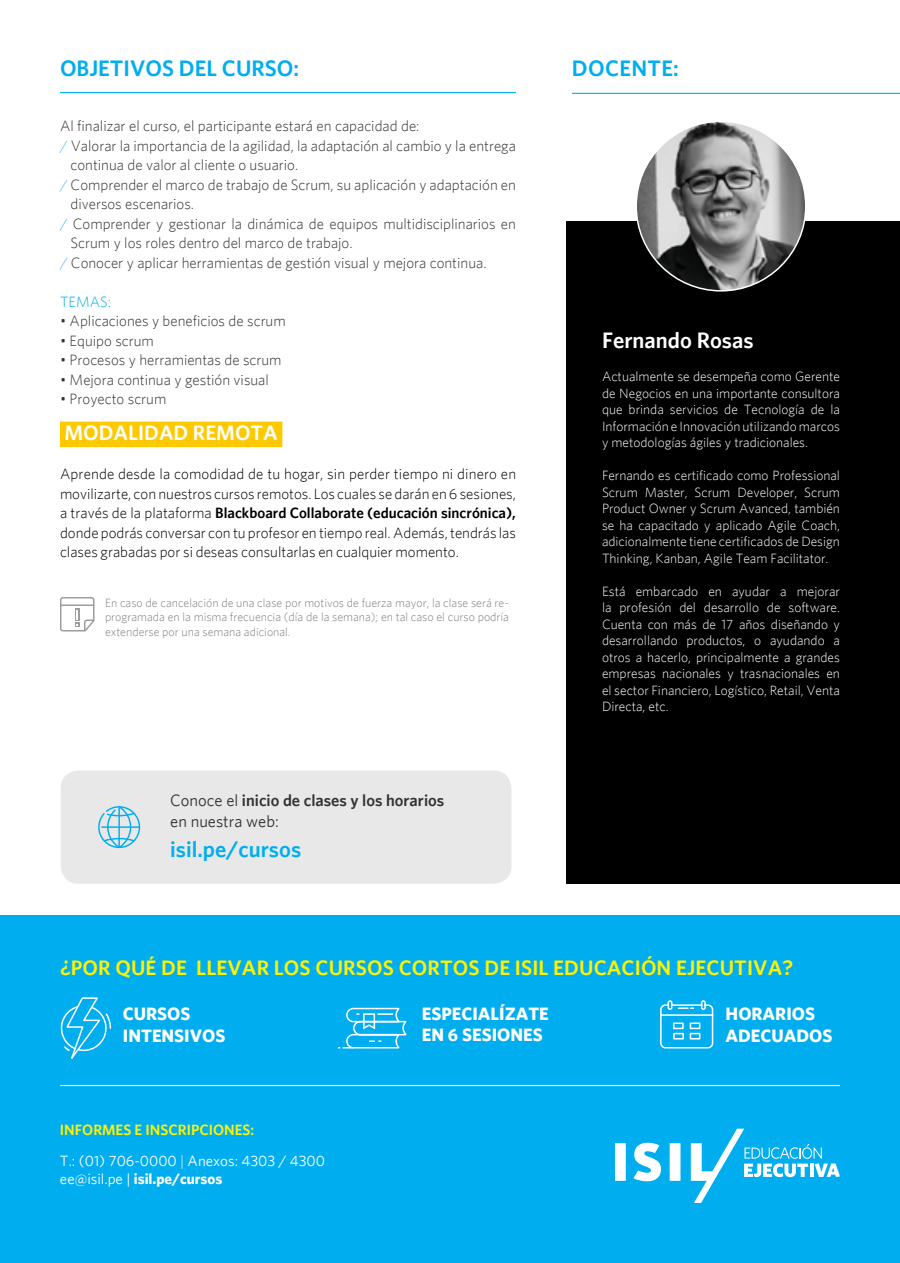
<style>
.page{position:relative;width:900px;height:1263px;background:#fff}
.page>*{position:absolute;margin:0;border:0;box-sizing:border-box;transform-origin:0 0}
.t1{font:600 22.5px "Whitney";color:#00aeef}
.t2{font:600 22.5px "Whitney";color:#fff}
.t3{font:600 21px "Whitney";letter-spacing:.005em;color:#fff200}
.t4{font:600 21px "Whitney";color:#fff}
.t5{font:700 18px/21.6px "Whitney";color:#fff}
.t6{font:600 16.5px/21px "Whitney";color:#333}
.t7{font:300 15px "Whitney";color:#333}
.t8{font:300 15px/19.5px "Whitney";color:#000;text-align:justify}
.t9{font:15px/31.2px "Whitney";color:#fff}
.t10{font:700 15px "Whitney";color:#fff}
.t11{font:300 15px "Whitney";color:#00aeef}
.t12{font:300 13.5px/16.5px "Whitney";color:#fff;text-align:justify}
.t13{font:300 12px/14.4px "Whitney";color:#808080;text-align:justify}
.s1{color:#49bef3}
.s2{font-weight:600}
.s3{font-weight:400}
.s4{font-weight:600;color:#fff200}
.s5{font-weight:300}
</style>
<div class="page">
<hr style="left:60px;top:92px;width:456px;height:1px;background:#00aeef">
<hr style="left:572px;top:93px;width:328px;height:1px;background:#00aeef">
<div style="left:60px;top:422px;width:222px;height:25px;background:#ffc900"></div>
<div style="left:566px;top:221px;width:334px;height:663px;background:#000"></div>
<img style="left:636px;top:121px;width:170px;height:170px;border-radius:85px">
<svg style="left:60px;top:597px;width:34px;height:34px"></svg>
<div style="left:61px;top:770px;width:451px;height:114px;background:#e8e8e8;border-radius:18px"></div>
<svg style="left:98px;top:806px;width:42px;height:42px"></svg>
<div style="left:0;top:916px;width:900px;height:347px;background:#00aeef"></div>
<svg style="left:660px;top:1000px;width:54px;height:49px"></svg>
<svg style="left:60px;top:997px;width:52px;height:62px"></svg>
<svg style="left:338px;top:1007px;width:69px;height:42px"></svg>
<svg style="left:615px;top:1129px;width:225px;height:74px"></svg>
<hr style="left:60px;top:1085px;width:780px;height:1px;background:#fff">
<h1 class="t1" style="left:60px;top:55px;width:241px">OBJETIVOS DEL CURSO:</h1>
<p class="t7" style="left:60px;top:117px;width:361px">Al finalizar el curso, el participante estará en capacidad de:</p>
<p class="t7" style="left:60px;top:137px;width:458px"><span class="s1">/</span> Valorar la importancia de la agilidad, la adaptación al cambio y la entrega</p>
<p class="t7" style="left:70px;top:156px;width:229px">continua de valor al cliente o usuario.</p>
<p class="t7" style="left:60px;top:176px;width:458px"><span class="s1">/</span> Comprender el marco de trabajo de Scrum, su aplicación y adaptación en</p>
<p class="t7" style="left:70px;top:195px;width:125px">diversos escenarios.</p>
<p class="t7" style="left:60px;top:215px;width:457px"><span class="s1">/</span> Comprender y gestionar la dinámica de equipos multidisciplinarios en</p>
<p class="t7" style="left:70px;top:234px;width:284px">Scrum y los roles dentro del marco de trabajo.</p>
<p class="t7" style="left:60px;top:254px;width:428px"><span class="s1">/</span> Conocer y aplicar herramientas de gestión visual y mejora continua.</p>
<p class="t11" style="left:60px;top:293px;width:53px">TEMAS:</p>
<p class="t7" style="left:60px;top:312px;width:227px">• Aplicaciones y beneficios de scrum</p>
<p class="t7" style="left:60px;top:332px;width:95px">• Equipo scrum</p>
<p class="t7" style="left:60px;top:351px;width:223px">• Procesos y herramientas de scrum</p>
<p class="t7" style="left:60px;top:371px;width:210px">• Mejora continua y gestión visual</p>
<p class="t7" style="left:60px;top:390px;width:108px">• Proyecto scrum</p>
<h2 class="t4" style="left:64px;top:420px;width:215px">MODALIDAD REMOTA</h2>
<p class="t8" style="left:60px;top:464px;width:458px">Aprende desde la comodidad de tu hogar, sin perder tiempo ni dinero en movilizarte, con nuestros cursos remotos. Los cuales se darán en 6 sesiones, a través de la plataforma <span class="s2">Blackboard Collaborate (educación sincrónica), </span>donde podrás conversar con tu profesor en tiempo real. Además, tendrás las clases grabadas por si deseas consultarlas en cualquier momento.</p>
<p class="t13" style="left:105px;top:595px;width:406px">En caso de cancelación de una clase por motivos de fuerza mayor, la clase será re&shy;programada en la misma frecuencia (día de la semana); en tal caso el curso podría extenderse por una semana adicional.</p>
<p class="t6" style="left:170px;top:789px;width:276px"><span class="s3">Conoce el</span> inicio de clases y los horarios <span class="s3">en nuestra web:</span></p>
<h1 class="t1" style="left:170px;top:836px;width:132px">isil.pe/cursos</h1>
<h1 class="t1" style="left:572px;top:55px;width:108px">DOCENTE:</h1>
<h1 class="t2" style="left:602px;top:327px;width:153px">Fernando Rosas</h1>
<p class="t12" style="left:602px;top:368px;width:240px">Actualmente se desempeña como Gerente de Negocios en una importante consultora que brinda servicios de Tecnología de la Información e Innovación utilizando marcos y metodologías ágiles y tradicionales.</p>
<p class="t12" style="left:602px;top:467px;width:240px">Fernando es certificado como Professional Scrum Master, Scrum Developer, Scrum Product Owner y Scrum Avanced, también se ha capacitado y aplicado Agile Coach, adicionalmente tiene certificados de Design Thinking, Kanban, Agile Team Facilitator.</p>
<p class="t12" style="left:602px;top:583px;width:240px">Está embarcado en ayudar a mejorar la profesión del desarrollo de software.<br>Cuenta con más de 17 años diseñando y desarrollando productos, o ayudando a otros a hacerlo, principalmente a grandes empresas nacionales y trasnacionales en el sector Financiero, Logístico, Retail, Venta Directa, etc.</p>
<h2 class="t3" style="left:60px;top:955px;width:735px">¿POR QUÉ DE LLEVAR LOS CURSOS CORTOS DE ISIL EDUCACIÓN EJECUTIVA?</h2>
<h3 class="t5" style="left:123px;top:1002px;width:104px">CURSOS<br>INTENSIVOS</h3>
<p class="t9" style="left:60px;top:1113px;width:267px"><span class="s4">INFORMES E INSCRIPCIONES:<br></span>T.: (01) 706-0000 <span class="s5">|</span> Anexos: 4303 / 4300</p>
<p class="t10" style="left:60px;top:1169px;width:164px"><span class="s3">ee@isil.pe |</span> isil.pe/cursos</p>
<h3 class="t5" style="left:422px;top:1002px;width:129px">ESPECIALÍZATE<br>EN 6 SESIONES</h3>
<h3 class="t5" style="left:726px;top:1002px;width:108px">HORARIOS<br>ADECUADOS</h3>
</div>
